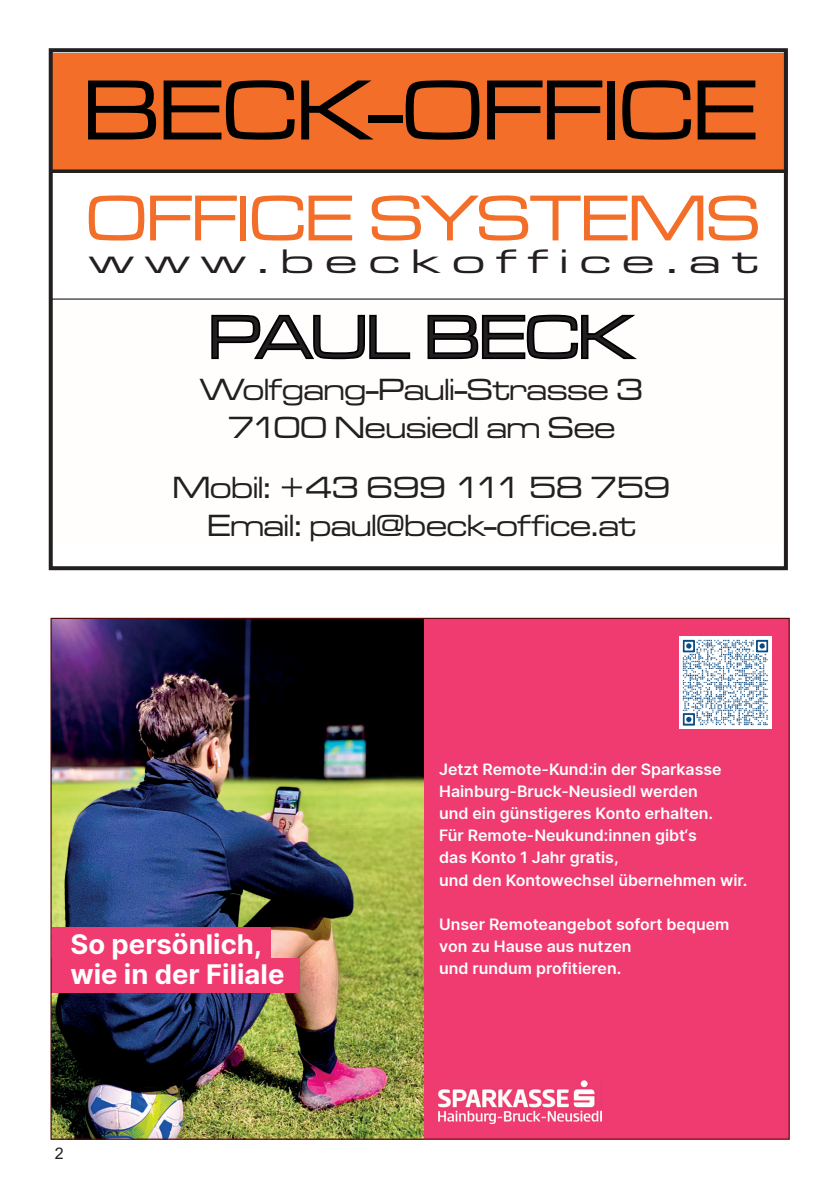
<style>
.page{position:relative;width:840px;height:1191px;background:#fff}
.page>*{position:absolute;margin:0;border:0;box-sizing:border-box;transform-origin:0 0}
.t1{font:88.4px "Microgramma D Medi Exte";color:#000001}
.t2{font:67.2px "Microgramma D Medi Exte";color:#f36e29}
.t3{font:63.6px "Microgramma D Medi Exte";color:#231f20}
.t4{font:35.4px "Microgramma D Medi Exte";color:#231f20;scale:1.36 1}
.t5{font:31.8px/38.2px "Microgramma D Medi Exte";color:#231f20;text-align:center}
.t6{font:700 27.4px/30px "Inter";color:#fff}
.t7{font:600 16px/22px "Inter";color:#fff}
.t8{font:16px "Arial";color:#231f20}
</style>
<div class="page">
<svg style="left:54px;top:53px;width:728px;height:307px"></svg>
<div style="left:419px;top:618px;width:369px;height:521px;background:#ef3b70"></div>
<img style="left:52px;top:620px;width:371px;height:517px">
<div style="left:52px;top:958px;width:248px;height:35px;background:#ef3b70"></div>
<div style="left:52px;top:927px;width:218px;height:34px;background:#ef3b70"></div>
<img style="left:679px;top:637px;width:92px;height:92px">
<img style="left:438px;top:1080px;width:161px;height:43px">
<div style="left:49px;top:48px;width:738px;height:522px;border:4px solid #231f20"></div>
<h1 class="t1" style="left:84px;top:54px;width:674px">BECK-OFFICE</h1>
<h2 class="t2" style="left:86px;top:175px;width:674px">OFFICE SYSTEMS</h2>
<h3 class="t4" style="left:89px;top:239px;width:493px">w w w . b e c k o f f i c e . a t</h3>
<h3 class="t3" style="left:209px;top:297px;width:426px">PAUL BECK</h3>
<h3 class="t5" style="left:200px;top:369px;width:444px">Wolfgang-Pauli-Strasse 3<br>7100 Neusiedl am See</h3>
<h3 class="t5" style="left:173px;top:466px;width:498px">Mobil: +43 699 111 58 759<br>Email: paul@beck-office.at</h3>
<h3 class="t6" style="left:70px;top:927px;width:215px">So persönlich, wie in der Filiale</h3>
<p class="t8" style="left:55px;top:1142px;width:10px">2</p>
<p class="t7" style="left:439px;top:757px;width:310px">Jetzt Remote-Kund:in der Sparkasse Hainburg-Bruck-Neusiedl werden<br>und ein günstigeres Konto erhalten.<br>Für Remote-Neukund:innen gibt‘s<br>das Konto 1 Jahr gratis,<br>und den Kontowechsel übernehmen wir.</p>
<p class="t7" style="left:439px;top:912px;width:291px">Unser Remoteangebot sofort bequem von zu Hause aus nutzen<br>und rundum profitieren.</p>
</div>
